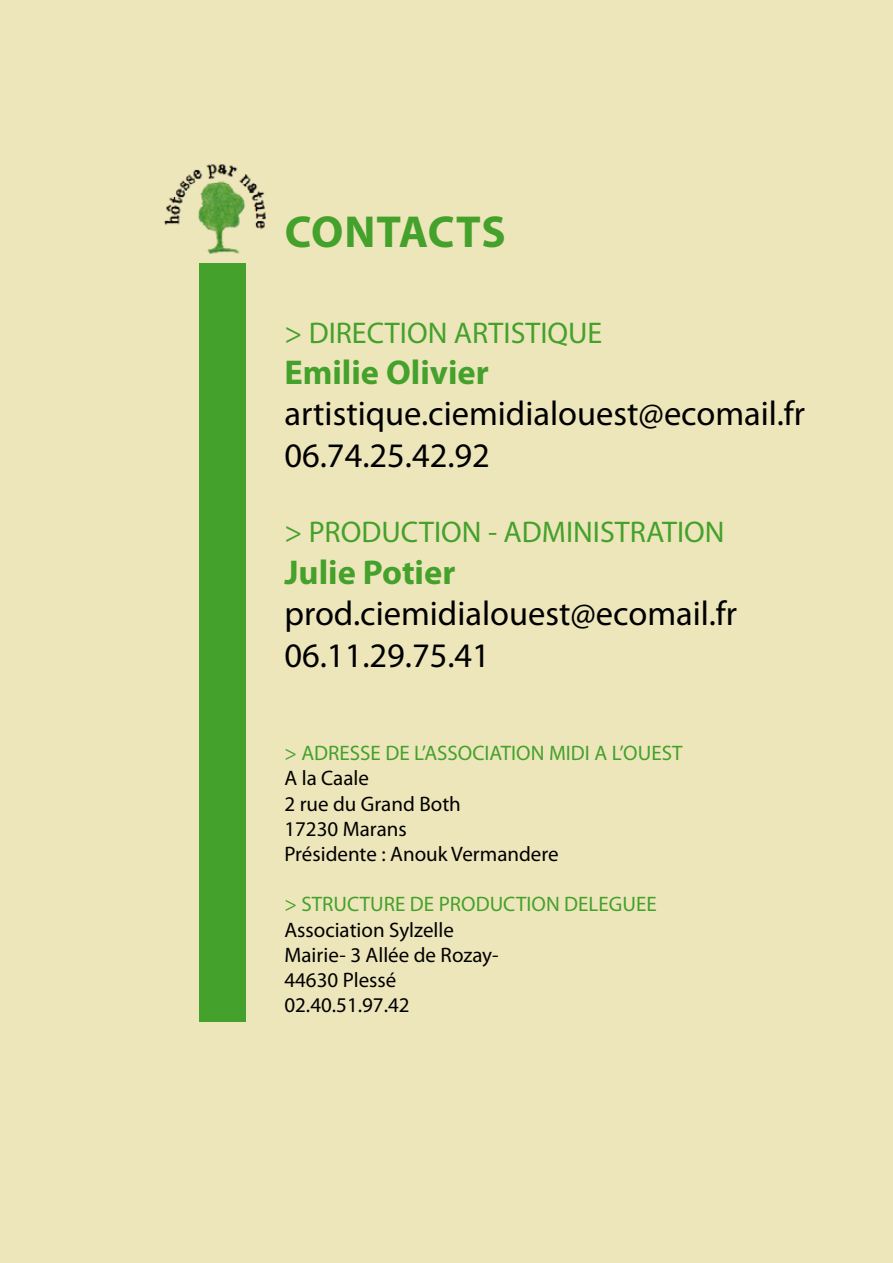
<style>
.page{position:relative;width:893px;height:1263px;background:#eee6bb}
.page>*{position:absolute;margin:0;border:0;box-sizing:border-box;transform-origin:0 0}
.t1{font:700 45px "Myriad Pro";color:#44a12b}
.t2{font:34.5px/41.4px "Myriad Pro";color:#000}
.t3{font:700 34.5px "Myriad Pro";color:#44a12b}
.t4{font:30px "Myriad Pro";color:#44a12b}
.t5{font:21px/25.2px "Myriad Pro";color:#000}
.t6{font:21px "Myriad Pro";color:#44a12b}
</style>
<div class="page">
<img style="left:164px;top:164px;width:102px;height:90px">
<div style="left:199px;top:264px;width:47px;height:758px;background:#44a12b"></div>
<h1 class="t1" style="left:285px;top:203px;width:88px">CONTA</h1>
<h1 class="t1" style="left:428px;top:203px;width:53px">CTS</h1>
<h3 class="t4" style="left:284px;top:314px;width:319px">&gt; DIRECTION ARTISTIQUE</h3>
<h2 class="t3" style="left:284px;top:350px;width:206px">Emilie Olivier</h2>
<h2 class="t2" style="left:284px;top:392px;width:522px">artistique.ciemidialouest@ecomail.fr<br>06.74.25.42.92</h2>
<h3 class="t4" style="left:284px;top:514px;width:442px">&gt; PRODUCTION - ADMINISTRATION</h3>
<h2 class="t3" style="left:284px;top:550px;width:172px">Julie Potier</h2>
<h2 class="t2" style="left:284px;top:592px;width:454px">prod.ciemidialouest@ecomail.fr<br>06.11.29.75.41</h2>
<p class="t6" style="left:284px;top:740px;width:399px">&gt; ADRESSE DE L’ASSOCIATION MIDI A L’OUEST</p>
<p class="t5" style="left:284px;top:765px;width:276px">A la Caale<br>2 rue du Grand Both<br>17230 Marans<br>Présidente : Anouk Vermandere</p>
<p class="t6" style="left:284px;top:891px;width:374px">&gt; STRUCTURE DE PRODUCTION DELEGUEE</p>
<p class="t5" style="left:284px;top:916px;width:216px">Association Sylzelle<br>Mairie- 3 Allée de Rozay-<br>44630 Plessé<br>02.40.51.97.42</p>
</div>
